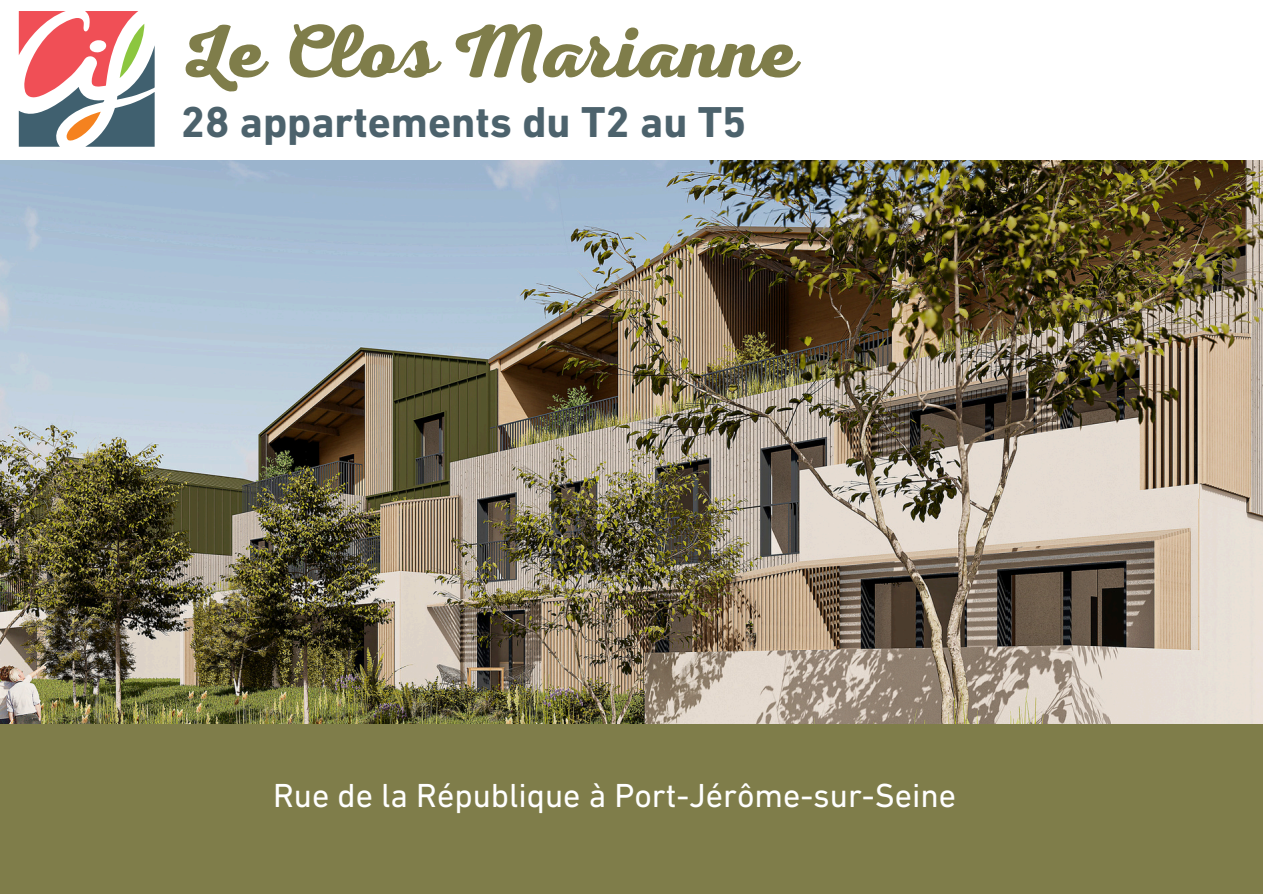
<style>
.page{position:relative;width:1263px;height:894px;background:#fff}
.page>*{position:absolute;margin:0;border:0;box-sizing:border-box;transform-origin:0 0}
.t1{font:75.9px "RTL Adam Script Bold";color:#7f7d4a}
.t2{font:700 43.95px "DIN Next LT Pro";color:#4c626c}
.t3{font:33.9px "DIN Next LT Pro";color:#fff}
</style>
<div class="page">
<img style="left:0;top:160px;width:1263px;height:564px">
<div style="left:0;top:724px;width:1263px;height:169px;background:#7f7d4a"></div>
<svg style="left:19px;top:11px;width:136px;height:136px"></svg>
<p class="t1" style="left:181px;top:8px;width:617px">Le Clos Marianne</p>
<h2 class="t2" style="left:181px;top:104px;width:567px">28 appartements du T2 au T5</h2>
<h1 class="t3" style="left:273px;top:781px;width:685px">Rue de la République à Port-Jérôme-sur-Seine</h1>
</div>
